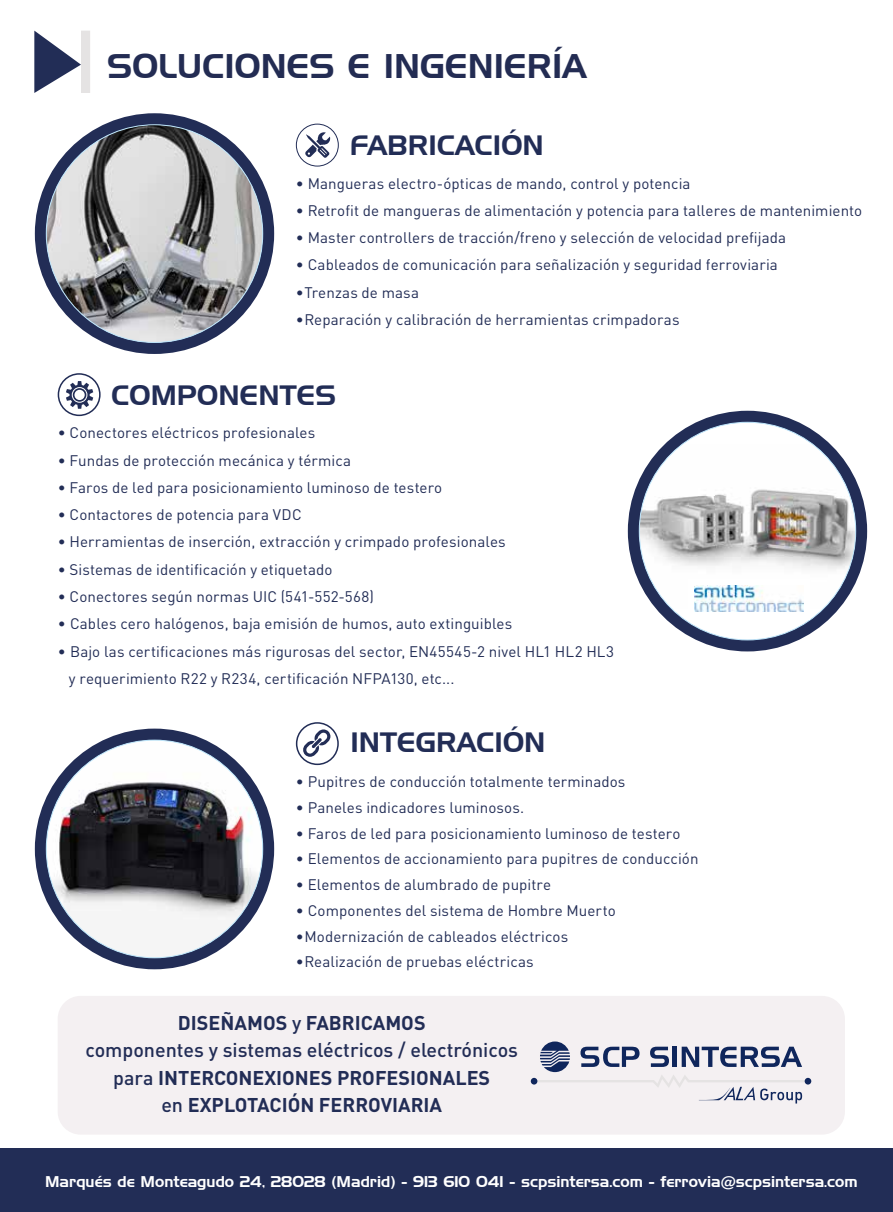
<style>
.page{position:relative;width:893px;height:1212px;background:#fff}
.page>*{position:absolute;margin:0;border:0;box-sizing:border-box;transform-origin:0 0}
.t1{font:33.3px "Handel Gothic BT";letter-spacing:.005em;color:#232c53}
.t2{font:27.3px "Handel Gothic BT";letter-spacing:.005em;color:#222d56}
.t3{font:700 19.65px/27.3px "DIN Pro";color:#222d56;text-align:center}
.t4{font:15.15px/27.3px "DIN Pro";letter-spacing:.005em;color:#222d56}
.t5{font:15.15px "Handel Gothic BT";color:#fff}
.s1{font-weight:500}
</style>
<div class="page">
<div style="left:58px;top:996px;width:787px;height:138px;background:#f4f0f2;border-radius:23px"></div>
<svg style="left:34px;top:31px;width:47px;height:62px"></svg>
<div style="left:82px;top:31px;width:7px;height:61px;background:#e5e3e3"></div>
<div style="left:81px;top:31px;width:9px;height:62px;border:2px solid #e5e3e3"></div>
<div style="left:0;top:1148px;width:893px;height:64px;background:#222d56"></div>
<svg style="left:531px;top:1041px;width:280px;height:62px"></svg>
<div style="left:35px;top:113px;width:239px;height:241px;background:#222d56;border-radius:50%"></div>
<img style="left:46px;top:125px;width:217px;height:217px">
<div style="left:628px;top:411px;width:239px;height:240px;background:#222d56;border-radius:50%"></div>
<div style="left:639px;top:422px;width:217px;height:218px;background:#fff;border-radius:50%"></div>
<img style="left:639px;top:444px;width:217px;height:164px">
<div style="left:35px;top:728px;width:239px;height:241px;background:#222d56;border-radius:50%"></div>
<img style="left:46px;top:740px;width:217px;height:218px">
<div style="left:296px;top:124px;width:43px;height:43px;border:1px solid #222d56;border-radius:50%"></div>
<svg style="left:305px;top:132px;width:26px;height:26px"></svg>
<svg style="left:58px;top:374px;width:42px;height:41px"></svg>
<div style="left:58px;top:373px;width:43px;height:43px;border:2px solid #222d56;border-radius:50%"></div>
<svg style="left:66px;top:381px;width:27px;height:28px"></svg>
<div style="left:688px;top:579px;width:121px;height:41px;background:#fff"></div>
<img style="left:695px;top:586px;width:109px;height:25px">
<div style="left:296px;top:722px;width:43px;height:43px;border:2px solid #222d56;border-radius:50%"></div>
<svg style="left:302px;top:729px;width:28px;height:28px"></svg>
<h1 class="t1" style="left:107px;top:46px;width:481px">SOLUCIONES E INGENIERÍA</h1>
<h2 class="t2" style="left:350px;top:129px;width:195px">FABRICACIÓN</h2>
<p class="t4" style="left:296px;top:169px;width:396px">• Mangueras electro-ópticas de mando, control y potencia</p>
<p class="t4" style="left:296px;top:196px;width:568px">• Retrofit de mangueras de alimentación y potencia para talleres de mantenimiento</p>
<p class="t4" style="left:296px;top:223px;width:492px">• Master controllers de tracción/freno y selección de velocidad prefijada</p>
<p class="t4" style="left:296px;top:251px;width:484px">• Cableados de comunicación para señalización y seguridad ferroviaria</p>
<p class="t4" style="left:296px;top:278px;width:125px">•Trenzas de masa</p>
<p class="t4" style="left:296px;top:305px;width:385px">•Reparación y calibración de herramientas crimpadoras</p>
<h2 class="t2" style="left:112px;top:379px;width:226px">COMPONENTES</h2>
<p class="t4" style="left:58px;top:419px;width:259px">• Conectores eléctricos profesionales</p>
<p class="t4" style="left:58px;top:446px;width:295px">• Fundas de protección mecánica y térmica</p>
<p class="t4" style="left:58px;top:473px;width:386px">• Faros de led para posicionamiento luminoso de testero</p>
<p class="t4" style="left:58px;top:500px;width:245px">• Contactores de potencia para VDC</p>
<p class="t4" style="left:58px;top:528px;width:450px">• Herramientas de inserción, extracción y crimpado profesionales</p>
<p class="t4" style="left:58px;top:555px;width:276px">• Sistemas de identificación y etiquetado</p>
<p class="t4" style="left:58px;top:582px;width:318px">• Conectores según normas UIC (541-552-568)</p>
<p class="t4" style="left:58px;top:609px;width:456px">• Cables cero halógenos, baja emisión de humos, auto extinguibles</p>
<p class="t4" style="left:69px;top:637px;width:546px;text-indent:-11px">• Bajo las certificaciones más rigurosas del sector, EN45545-2 nivel HL1 HL2 HL3 y requerimiento R22 y R234, certificación NFPA130, etc...</p>
<h2 class="t2" style="left:350px;top:726px;width:197px">INTEGRACIÓN</h2>
<p class="t4" style="left:296px;top:767px;width:331px">• Pupitres de conducción totalmente terminados</p>
<p class="t4" style="left:296px;top:793px;width:230px">• Paneles indicadores luminosos.</p>
<p class="t4" style="left:296px;top:819px;width:386px">• Faros de led para posicionamiento luminoso de testero</p>
<p class="t4" style="left:296px;top:845px;width:404px">• Elementos de accionamiento para pupitres de conducción</p>
<p class="t4" style="left:296px;top:870px;width:257px">• Elementos de alumbrado de pupitre</p>
<p class="t4" style="left:296px;top:896px;width:321px">• Componentes del sistema de Hombre Muerto</p>
<p class="t4" style="left:296px;top:922px;width:274px">•Modernización de cableados eléctricos</p>
<p class="t4" style="left:296px;top:947px;width:239px">•Realización de pruebas eléctricas</p>
<p class="t3" style="left:85px;top:1008px;width:434px">DISEÑAMOS <span class="s1">y</span> FABRICAMOS<br><span class="s1">componentes y sistemas eléctricos / electrónicos para</span> INTERCONEXIONES PROFESIONALES<br><span class="s1">en</span> EXPLOTACIÓN FERROVIARIA</p>
<p class="t5" style="left:45px;top:1172px;width:814px">Marqués de Monteagudo 24, 28028 (Madrid) - 913 610 041 - scpsintersa.com - ferrovia@scpsintersa.com</p>
</div>
